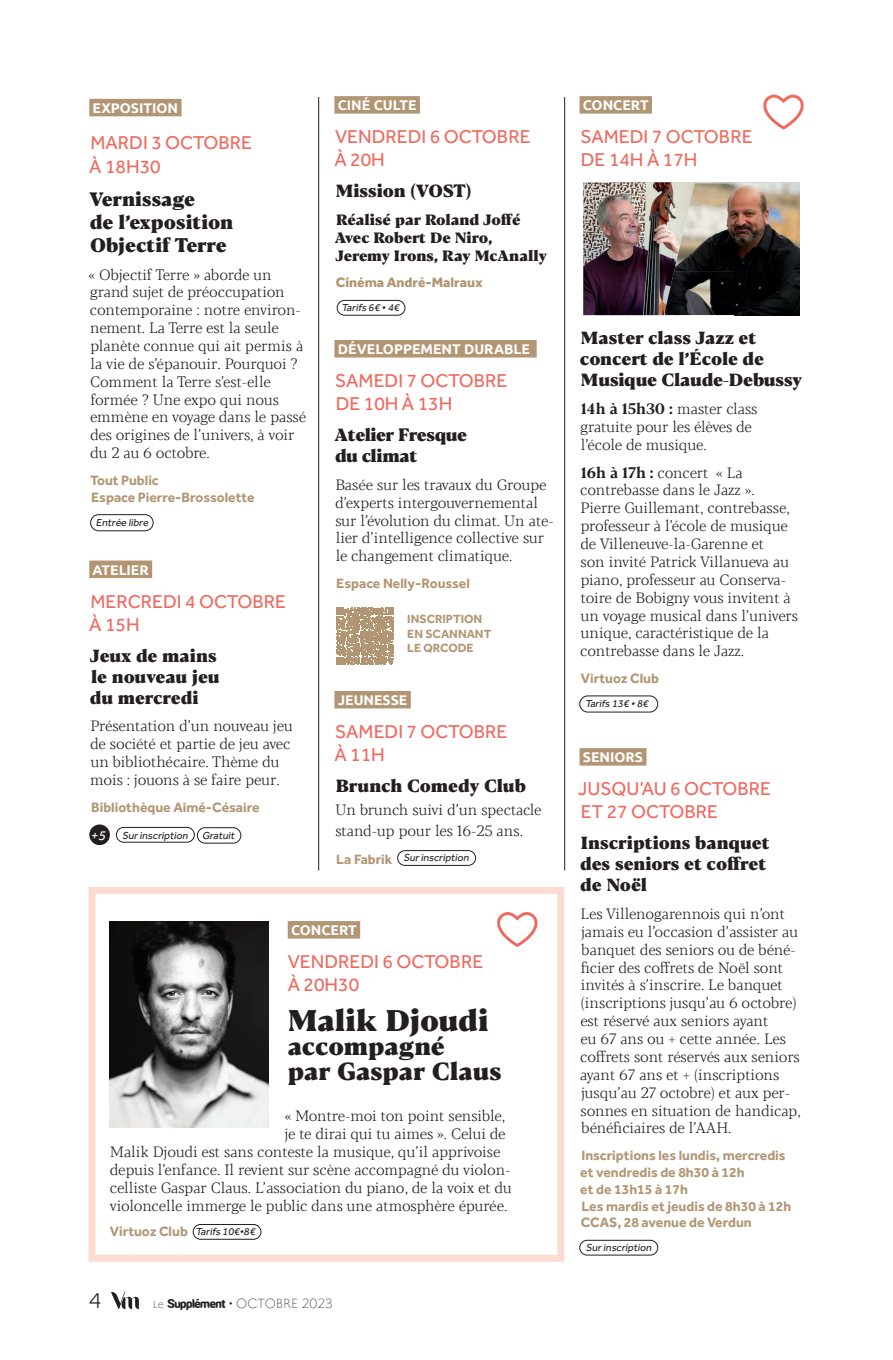
<style>
.page{position:relative;width:893px;height:1360px;background:#fff}
.page>*{position:absolute;margin:0;border:0;box-sizing:border-box;transform-origin:0 0}
.t1{font:800 29.75px "Blacker Pro Text";color:#231f20}
.t2{font:800 24.5px/25.2px "Blacker Pro Text";color:#231f20}
.t3{font:300 21px "Marianne";color:#231f20}
.t4{font:19.25px/23.1px "Effra";color:#f0695f}
.t5{font:800 19.25px/23.1px "Blacker Pro Text";color:#231f20}
.t6{font:800 17.5px/21px "Blacker Pro Text";letter-spacing:-.01em;color:#231f20}
.t7{font:300 14.88px/17.8px "Blacker Pro Text";color:#231f20}
.t8{font:800 14.88px/17.8px "Blacker Pro Text";color:#231f20}
.t9{font:300 14.88px "Blacker Pro Text";letter-spacing:-.02em;color:#231f20}
.t10{font:700 14px/16.8px "Effra";color:#b29674}
.t11{font:700 14px "Ubuntu";color:#fff}
.t12{font:800 14px "Effra";color:#b29674}
.t13{font:100 13.12px "Marianne";color:#231f20}
.t14{font:700 12.25px/14.7px "Effra";color:#b29674}
.t15{font:italic 10.5px "Effra";color:#231f20}
.s1{font-size:13.65px;color:#fff}
.s2{font-weight:700;font-style:normal;font-size:14px;color:#b29674}
.s3{font-size:10.5px}
.s4{font-family:"Gitaluevo";font-weight:400}
.s5{font-weight:700}
</style>
<div class="page">
<svg style="left:89px;top:887px;width:475px;height:374px"></svg>
<svg style="left:111px;top:1291px;width:28px;height:17px"></svg>
<div style="left:89px;top:99px;width:93px;height:17px;background:#b29674"></div>
<div style="left:89px;top:560px;width:63px;height:18px;background:#b29674"></div>
<div style="left:90px;top:514px;width:63px;height:17px;border:1px solid #231f20;border-radius:8px"></div>
<div style="left:89px;top:824px;width:21px;height:21px;background:#231f20;border-radius:50%"></div>
<div style="left:116px;top:827px;width:79px;height:15px;border:1px solid #231f20;border-radius:7px"></div>
<div style="left:197px;top:827px;width:44px;height:16px;border:1px solid #231f20;border-radius:8px"></div>
<div style="left:334px;top:96px;width:86px;height:18px;background:#b29674"></div>
<div style="left:334px;top:340px;width:203px;height:17px;background:#b29674"></div>
<div style="left:334px;top:691px;width:77px;height:17px;background:#b29674"></div>
<div style="left:337px;top:300px;width:68px;height:15px;border:1px solid #231f20;border-radius:7px"></div>
<div style="left:397px;top:850px;width:79px;height:15px;border:1px solid #231f20;border-radius:7px"></div>
<div style="left:580px;top:96px;width:72px;height:18px;background:#b29674"></div>
<div style="left:580px;top:748px;width:66px;height:17px;background:#b29674"></div>
<div style="left:580px;top:695px;width:78px;height:17px;border:1px solid #231f20;border-radius:8px"></div>
<div style="left:580px;top:1239px;width:78px;height:16px;border:1px solid #231f20;border-radius:7px"></div>
<svg style="left:336px;top:607px;width:57px;height:57px;background:#bba285"></svg>
<div style="left:288px;top:921px;width:72px;height:17px;background:#b29674"></div>
<div style="left:193px;top:1224px;width:68px;height:15px;border:1px solid #231f20;border-radius:7px"></div>
<img style="left:110px;top:921px;width:159px;height:206px">
<svg style="left:497px;top:912px;width:41px;height:34px"></svg>
<hr style="left:318px;top:97px;width:1px;height:773px;background:#231f20">
<hr style="left:564px;top:97px;width:1px;height:773px;background:#231f20">
<svg style="left:763px;top:95px;width:41px;height:34px"></svg>
<img style="left:583px;top:182px;width:216px;height:133px">
<img style="left:684px;top:183px;width:51px;height:44px">
<img style="left:674px;top:227px;width:61px;height:44px">
<img style="left:664px;top:271px;width:71px;height:44px">
<p class="t11" style="left:93px;top:99px;width:87px">EXPOSITION</p>
<p class="t4" style="left:89px;top:131px;width:164px">MARDI 3 OCTOBRE<br>À 18H30</p>
<p class="t5" style="left:89px;top:185px;width:145px">Vernissage<br>de l’exposition<br>Objectif Terre</p>
<p class="t7" style="left:89px;top:265px;width:219px">« Objectif Terre » aborde un grand sujet de préoccupation contemporaine : notre environ&shy;nement. La Terre est la seule planète connue qui ait permis à la vie de s’épanouir. Pourquoi ?<br>Comment la Terre s’est-elle formée ? Une expo qui nous emmène en voyage dans le passé des origines de l’univers, à voir du 2 au 6 octobre.</p>
<p class="t10" style="left:90px;top:471px;width:166px">Tout Public<br>Espace Pierre-Brossolette</p>
<p class="t15" style="left:96px;top:516px;width:56px">Entrée libre</p>
<p class="t11" style="left:93px;top:561px;width:58px">ATELIER</p>
<p class="t4" style="left:89px;top:589px;width:198px">MERCREDI 4 OCTOBRE<br>À 15H</p>
<p class="t6" style="left:90px;top:643px;width:131px">Jeux de mains le nouveau jeu du mercredi</p>
<p class="t7" style="left:90px;top:717px;width:204px">Présentation d’un nouveau jeu de société et partie de jeu avec un bibliothécaire. Thème du mois : jouons à se faire peur.</p>
<p class="t10" style="left:91px;top:798px;width:170px">Bibliothèque Aimé-Césaire</p>
<p class="t15" style="left:91px;top:828px;width:147px"><span class="s1">+5</span> Sur inscription Gratuit</p>
<p class="t11" style="left:338px;top:97px;width:80px">CINÉ CULTE</p>
<p class="t4" style="left:334px;top:125px;width:198px">VENDREDI 6 OCTOBRE<br>À 20H</p>
<p class="t6" style="left:336px;top:179px;width:137px">Mission (VOST)</p>
<p class="t8" style="left:335px;top:209px;width:214px">Réalisé par Roland Joffé<br>Avec Robert De Niro,<br>Jeremy Irons, Ray McAnally</p>
<p class="t12" style="left:336px;top:274px;width:149px">Cinéma André-Malraux</p>
<p class="t15" style="left:342px;top:301px;width:61px">Tarifs 6€ • 4€</p>
<p class="t11" style="left:338px;top:340px;width:194px">DÉVELOPPEMENT DURABLE</p>
<p class="t4" style="left:335px;top:369px;width:174px">SAMEDI 7 OCTOBRE<br>DE 10H À 13H</p>
<p class="t6" style="left:334px;top:423px;width:134px">Atelier Fresque du climat</p>
<p class="t7" style="left:335px;top:475px;width:220px">Basée sur les travaux du Groupe d’experts intergouvernemental sur l’évolution du climat. Un ate&shy;lier d’intelligence collective sur le changement climatique.</p>
<p class="t10" style="left:336px;top:574px;width:135px">Espace Nelly-Roussel</p>
<p class="t14" style="left:407px;top:611px;width:86px">INSCRIPTION<br>EN SCANNANT<br>LE QRCODE</p>
<p class="t11" style="left:338px;top:691px;width:71px">JEUNESSE</p>
<p class="t4" style="left:334px;top:719px;width:175px">SAMEDI 7 OCTOBRE<br>À 11H</p>
<p class="t6" style="left:336px;top:773px;width:192px">Brunch Comedy Club</p>
<p class="t7" style="left:335px;top:798px;width:208px;line-height:21px">Un brunch suivi d’un spectacle stand-up pour les 16-25 ans.</p>
<p class="t15" style="left:336px;top:851px;width:136px"><span class="s2">L a Fa b r i k</span> Sur inscription</p>
<p class="t11" style="left:291px;top:921px;width:67px">CONCERT</p>
<p class="t4" style="left:288px;top:949px;width:197px">VENDREDI 6 OCTOBRE<br>À 20H30</p>
<h1 class="t1" style="left:288px;top:996px;width:203px">Malik Djoudi</h1>
<h2 class="t2" style="left:288px;top:1031px;width:215px">accompagné<br>par Gaspar Claus</h2>
<p class="t9" style="left:285px;top:1106px;width:222px">« Montre-moi ton point sensible,</p>
<p class="t7" style="left:285px;top:1124px;width:223px">je te dirai qui tu aimes ». Celui de</p>
<p class="t7" style="left:110px;top:1142px;width:392px">Malik Djoudi est sans conteste la musique, qu’il apprivoise</p>
<p class="t7" style="left:110px;top:1160px;width:402px">depuis l’enfance. Il revient sur scène accompagné du violon-</p>
<p class="t7" style="left:110px;top:1178px;width:403px">celliste Gaspar Claus. L’association du piano, de la voix et du</p>
<p class="t7" style="left:110px;top:1196px;width:399px">violoncelle immerge le public dans une atmosphère épurée.</p>
<p class="t15" style="left:110px;top:1225px;width:149px"><span class="s2">Virtuoz Club</span> Tarifs 10€•8€</p>
<h3 class="t3" style="left:89px;top:1283px;width:14px">4</h3>
<p class="t13" style="left:153px;top:1292px;width:181px"><span class="s3">Le</span> <span class="s4">Supplement</span> • OCTOBRE 2023</p>
<p class="t11" style="left:583px;top:97px;width:67px">CONCERT</p>
<p class="t4" style="left:580px;top:125px;width:174px">SAMEDI 7 OCTOBRE<br>DE 14H À 17H</p>
<p class="t6" style="left:580px;top:326px;width:224px">Master class Jazz et concert de l’École de<br>Musique Claude-Debussy</p>
<p class="t7" style="left:580px;top:399px;width:178px"><span class="s5">14h à 15h30 :</span> master class gratuite pour les élèves de l’école de musique.</p>
<p class="t7" style="left:580px;top:463px;width:219px"><span class="s5">16h à 17h :</span> concert « La contrebasse dans le Jazz ».<br>Pierre Guillemant, contrebasse, professeur à l’école de musique de Villeneuve-la-Garenne et<br>son invité Patrick Villanueva au piano, professeur au Conserva&shy;toire de Bobigny vous invitent à un voyage musical dans l’univers unique, caractéristique de la contrebasse dans le Jazz.</p>
<p class="t10" style="left:581px;top:669px;width:79px">Virtuoz Club</p>
<p class="t15" style="left:585px;top:697px;width:67px">Tarifs 13€ • 8€</p>
<p class="t11" style="left:583px;top:748px;width:62px">SENIORS</p>
<p class="t4" style="left:578px;top:777px;width:195px">JUSQU’AU 6 OCTOBRE<br>ET 27 OCTOBRE</p>
<p class="t6" style="left:580px;top:831px;width:191px">Inscriptions banquet des seniors et coffret de Noël</p>
<p class="t7" style="left:580px;top:904px;width:222px">Les Villenogarennois qui n’ont jamais eu l’occasion d’assister au banquet des seniors ou de béné&shy;ficier des coffrets de Noël sont invités à s’inscrire. Le banquet (inscriptions jusqu’au 6 octobre) est réservé aux seniors ayant<br>eu 67 ans ou + cette année. Les coffrets sont réservés aux seniors ayant 67 ans et + (inscriptions jusqu’au 27 octobre) et aux per&shy;sonnes en situation de handicap, bénéficiaires de l’AAH.</p>
<p class="t10" style="left:580px;top:1146px;width:213px">Inscriptions les lundis, mercredis et vendredis de 8h30 à 12h<br>et de 13h15 à 17h<br>Les mardis et jeudis de 8h30 à 12h<br>CCAS, 28 avenue de Verdun</p>
<p class="t15" style="left:586px;top:1241px;width:69px">Sur inscription</p>
</div>
